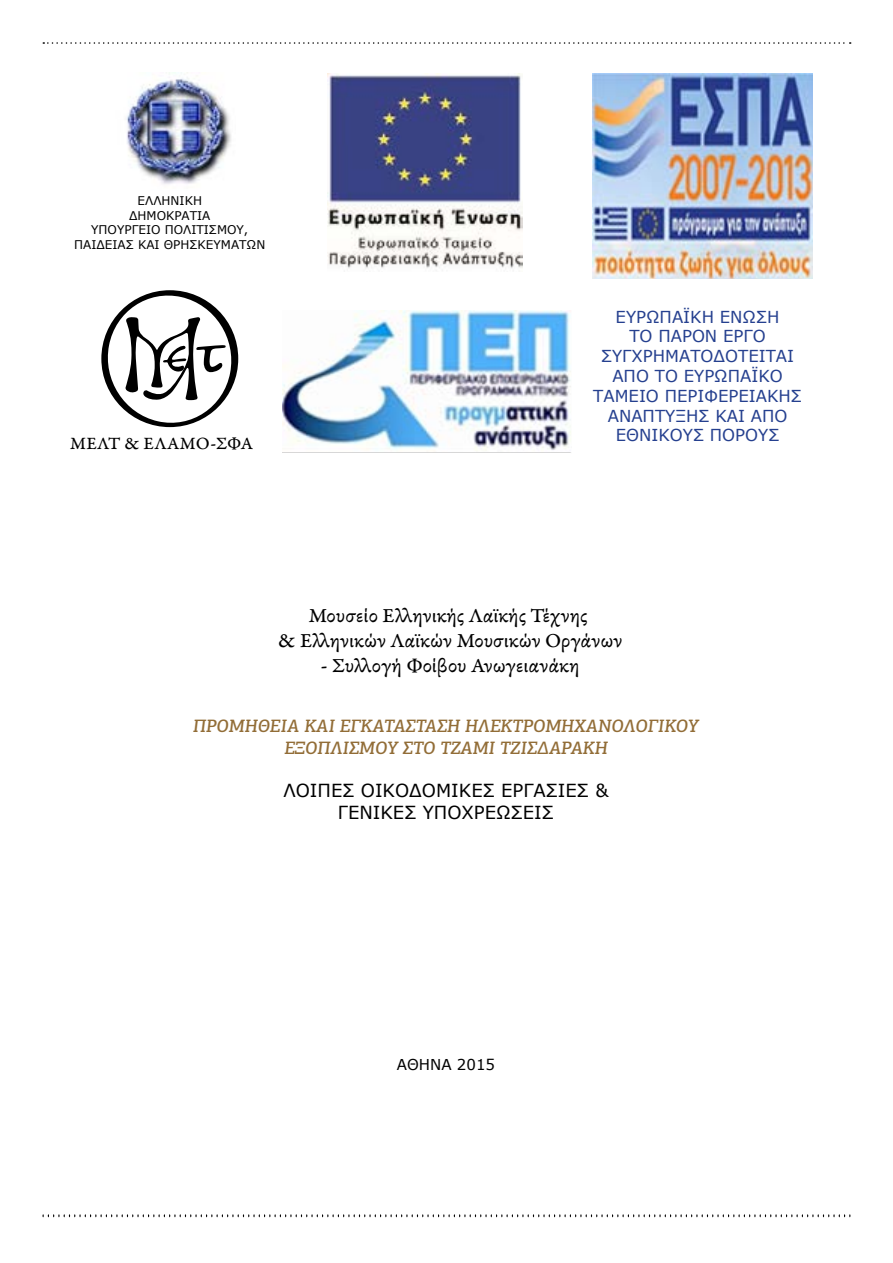
<style>
.page{position:relative;width:893px;height:1263px;background:#fff}
.page>*{position:absolute;margin:0;border:0;box-sizing:border-box;transform-origin:0 0}
.t1{font:21px/25.2px "Garamond Premr Pro Capt";color:#000;text-align:center}
.t2{font:18.3px "Garamond Premr Pro Capt";letter-spacing:.01em;color:#000}
.t3{font:italic 500 18px/21.6px "PF Centro Slab Pro";color:#926d37;text-align:center}
.t4{font:18px/21.6px "Verdana";color:#000;text-align:center}
.t5{font:16.5px/19.8px "Verdana";color:#25408f;text-align:center}
.t6{font:15px "Verdana";color:#000}
.t7{font:12px/14.4px "Verdana";color:#000;text-align:center}
</style>
<div class="page">
<svg style="left:43px;top:1214px;width:807px;height:3px"></svg>
<svg style="left:43px;top:42px;width:808px;height:39px"></svg>
<img style="left:104px;top:73px;width:132px;height:111px">
<img style="left:328px;top:73px;width:195px;height:196px">
<img style="left:592px;top:73px;width:221px;height:205px">
<svg style="left:101px;top:290px;width:137px;height:138px"></svg>
<img style="left:282px;top:311px;width:289px;height:142px">
<p class="t7" style="left:74px;top:194px;width:193px">ΕΛΛΗΝΙΚΗ<br>ΔΗΜΟΚΡΑΤΙΑ<br>ΥΠΟΥΡΓΕΙΟ ΠΟΛΙΤΙΣΜΟΥ,<br>ΠΑΙΔΕΙΑΣ ΚΑΙ ΘΡΗΣΚΕΥΜΑΤΩΝ</p>
<p class="t2" style="left:70px;top:433px;width:185px">ΜΕΛΤ &amp; ΕΛΑΜΟ-ΣΦΑ</p>
<p class="t5" style="left:593px;top:307px;width:210px">ΕΥΡΩΠΑΪΚΗ ΕΝΩΣΗ<br>ΤΟ ΠΑΡΟΝ ΕΡΓΟ<br>ΣΥΓΧΡΗΜΑΤΟΔΟΤΕΙΤΑΙ<br>ΑΠΟ ΤΟ ΕΥΡΩΠΑΪΚΟ<br>ΤΑΜΕΙΟ ΠΕΡΙΦΕΡΕΙΑΚΗΣ<br>ΑΝΑΠΤΥΞΗΣ ΚΑΙ ΑΠΟ<br>ΕΘΝΙΚΟΥΣ ΠΟΡΟΥΣ</p>
<p class="t1" style="left:278px;top:603px;width:346px">Μουσείο Ελληνικής Λαϊκής Τέχνης<br>&amp; Ελληνικών Λαϊκών Μουσικών Οργάνων</p>
<p class="t1" style="left:321px;top:654px;width:260px">- Συλλογή Φοίβου Ανωγειανάκη</p>
<p class="t3" style="left:193px;top:715px;width:507px">ΠΡΟΜΗΘΕΙΑ ΚΑΙ ΕΓΚΑΤΑΣΤΑΣΗ ΗΛΕΚΤΡΟΜΗΧΑΝΟΛΟΓΙΚΟΥ<br>ΕΞΟΠΛΙΣΜΟΥ ΣΤΟ ΤΖΑΜΙ ΤΖΙΣΔΑΡΑΚΗ</p>
<p class="t4" style="left:283px;top:779px;width:326px">ΛΟΙΠΕΣ ΟΙΚΟΔΟΜΙΚΕΣ ΕΡΓΑΣΙΕΣ &amp;<br>ΓΕΝΙΚΕΣ ΥΠΟΧΡΕΩΣΕΙΣ</p>
<p class="t6" style="left:397px;top:1054px;width:100px">ΑΘΗΝΑ 2015</p>
</div>
